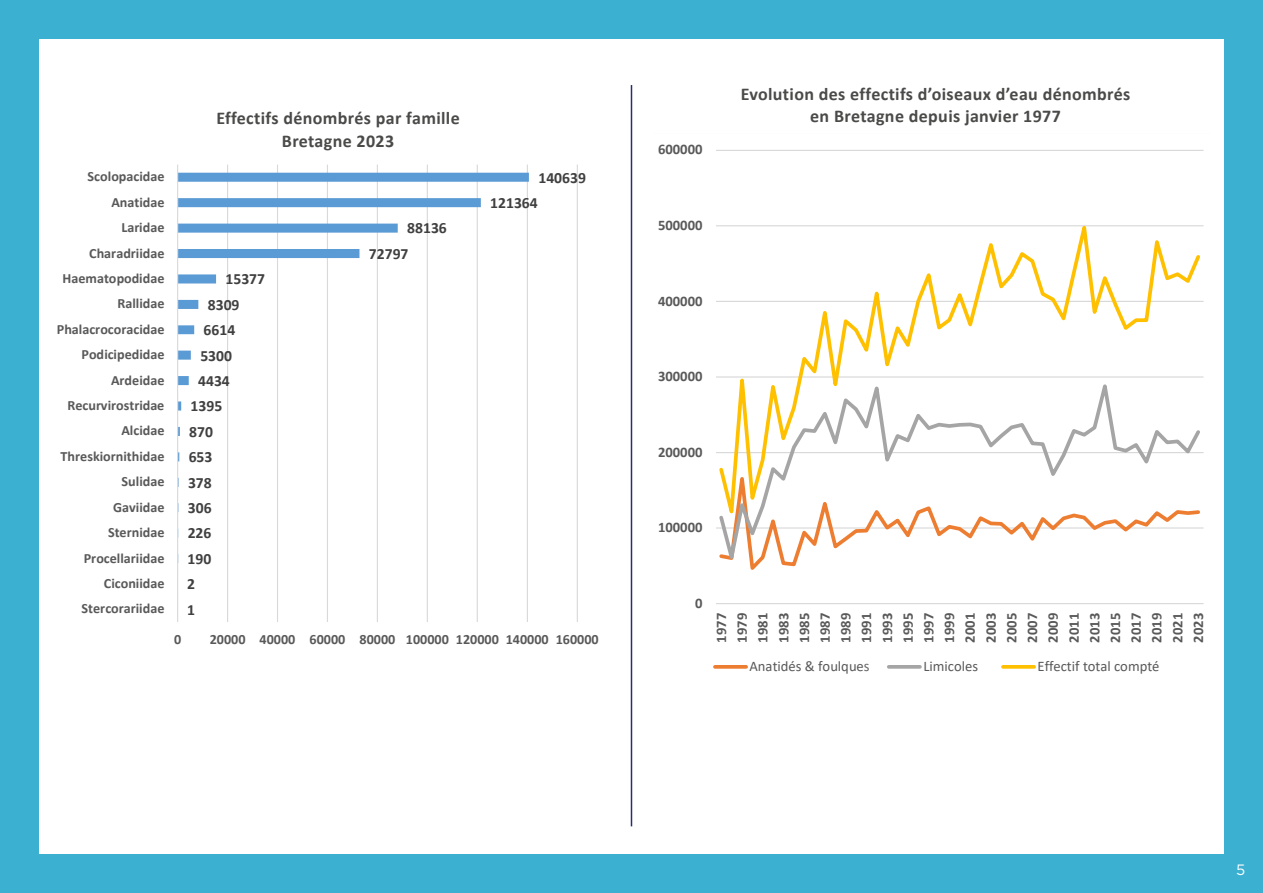
<style>
.page{position:relative;width:1263px;height:893px;background:#fff}
.page>*{position:absolute;margin:0;border:0;box-sizing:border-box;transform-origin:0 0}
.t1{font:700 18px/22.5px "Calibri";letter-spacing:.02em;color:#4a4a49;text-align:center}
.t2{font:700 15.6px "Calibri";color:#404040}
.t3{font:15px "Gotham";color:#fff}
.t4{font:700 14.55px/20.7px "Calibri";color:#595959;text-align:justify}
.t5{font:14.55px "Calibri";color:#595959}
.t6{font:700 14.1px "Calibri";color:#595959}
.s1{font-size:15px;color:#686868}
</style>
<div class="page">
<div style="left:0;top:0;width:38px;height:893px;background:#3bb0d1"></div>
<div style="left:34px;top:0;width:1209px;height:38px;background:#3bb0d1"></div>
<div style="left:33px;top:855px;width:1199px;height:38px;background:#3bb0d1"></div>
<div style="left:1225px;top:0;width:38px;height:893px;background:#3bb0d1"></div>
<div style="left:1224px;top:854px;width:34px;height:29px;background:#3bb0d1"></div>
<svg style="left:177px;top:164px;width:401px;height:458px"></svg>
<hr style="left:631px;top:85px;width:1px;height:741px;background:#292d72">
<svg style="left:713px;top:150px;width:491px;height:519px"></svg>
<p class="t1" style="left:216px;top:107px;width:245px">Effectifs dénombrés par famille<br>Bretagne 2023</p>
<p class="t4" style="left:658px;top:139px;width:46px">600000</p>
<p class="t1" style="left:741px;top:82px;width:391px">Evolution des effectifs d’oiseaux d’eau dénombrés en Bretagne depuis janvier 1977</p>
<p class="t6" style="left:88px;top:167px;width:78px">Scolopacidae</p>
<p class="t2" style="left:538px;top:166px;width:49px">140639</p>
<p class="t6" style="left:111px;top:192px;width:55px">Anatidae</p>
<p class="t2" style="left:490px;top:192px;width:49px">121364</p>
<p class="t6" style="left:121px;top:217px;width:45px">Laridae</p>
<p class="t2" style="left:407px;top:217px;width:41px">88136</p>
<p class="t4" style="left:658px;top:215px;width:46px">500000</p>
<p class="t6" style="left:89px;top:243px;width:77px">Charadriidae</p>
<p class="t2" style="left:369px;top:243px;width:41px">72797</p>
<p class="t6" style="left:63px;top:268px;width:103px">Haematopodidae</p>
<p class="t2" style="left:226px;top:268px;width:41px">15377</p>
<p class="t6" style="left:117px;top:294px;width:49px">Rallidae</p>
<p class="t2" style="left:208px;top:293px;width:33px">8309</p>
<p class="t4" style="left:658px;top:290px;width:46px">400000</p>
<p class="t6" style="left:57px;top:319px;width:109px">Phalacrocoracidae</p>
<p class="t2" style="left:204px;top:319px;width:33px">6614</p>
<p class="t6" style="left:82px;top:344px;width:85px">Podicipedidae</p>
<p class="t2" style="left:200px;top:344px;width:33px">5300</p>
<p class="t6" style="left:111px;top:370px;width:55px">Ardeidae</p>
<p class="t2" style="left:198px;top:370px;width:33px">4434</p>
<p class="t4" style="left:658px;top:366px;width:46px">300000</p>
<p class="t6" style="left:67px;top:395px;width:98px">Recurvirostridae</p>
<p class="t2" style="left:191px;top:395px;width:33px">1395</p>
<p class="t6" style="left:121px;top:421px;width:45px">Alcidae</p>
<p class="t2" style="left:189px;top:421px;width:25px">870</p>
<p class="t6" style="left:61px;top:446px;width:105px">Threskiornithidae</p>
<p class="t2" style="left:189px;top:446px;width:25px">653</p>
<p class="t4" style="left:658px;top:441px;width:46px">200000</p>
<p class="t6" style="left:122px;top:472px;width:44px">Sulidae</p>
<p class="t2" style="left:188px;top:471px;width:25px">378</p>
<p class="t6" style="left:113px;top:497px;width:53px">Gaviidae</p>
<p class="t2" style="left:188px;top:497px;width:25px">306</p>
<p class="t6" style="left:108px;top:522px;width:58px">Sternidae</p>
<p class="t2" style="left:188px;top:522px;width:25px">226</p>
<p class="t4" style="left:658px;top:517px;width:46px">100000</p>
<p class="t6" style="left:84px;top:548px;width:82px">Procellariidae</p>
<p class="t2" style="left:188px;top:548px;width:25px">190</p>
<p class="t6" style="left:104px;top:573px;width:62px">Ciconiidae</p>
<p class="t2" style="left:187px;top:573px;width:9px">2</p>
<p class="t6" style="left:82px;top:599px;width:84px">Stercorariidae</p>
<p class="t2" style="left:187px;top:598px;width:9px">1</p>
<p class="t6" style="left:174px;top:630px;width:9px">0</p>
<p class="t6" style="left:210px;top:630px;width:391px">20000 40000 60000 80000 100000 120000 140000 160000</p>
<p class="t4" style="left:695px;top:592px;width:9px">0</p>
<p class="t4" style="left:711px;top:642px;width:31px;rotate:-90deg">1977<br>1979<br>1981<br>1983<br>1985<br>1987<br>1989<br>1991<br>1993<br>1995<br>1997<br>1999<br>2001<br>2003<br>2005<br>2007<br>2009<br>2011<br>2013<br>2015<br>2017<br>2019<br>2021<br>2023</p>
<p class="t5" style="left:749px;top:656px;width:121px">Anatidés &amp; foulque<span class="s1">s</span></p>
<p class="t5" style="left:923px;top:656px;width:56px">Limicoles</p>
<p class="t5" style="left:1037px;top:656px;width:124px">Effectif total compté</p>
<p class="t3" style="left:1236px;top:860px;width:11px">5</p>
</div>
